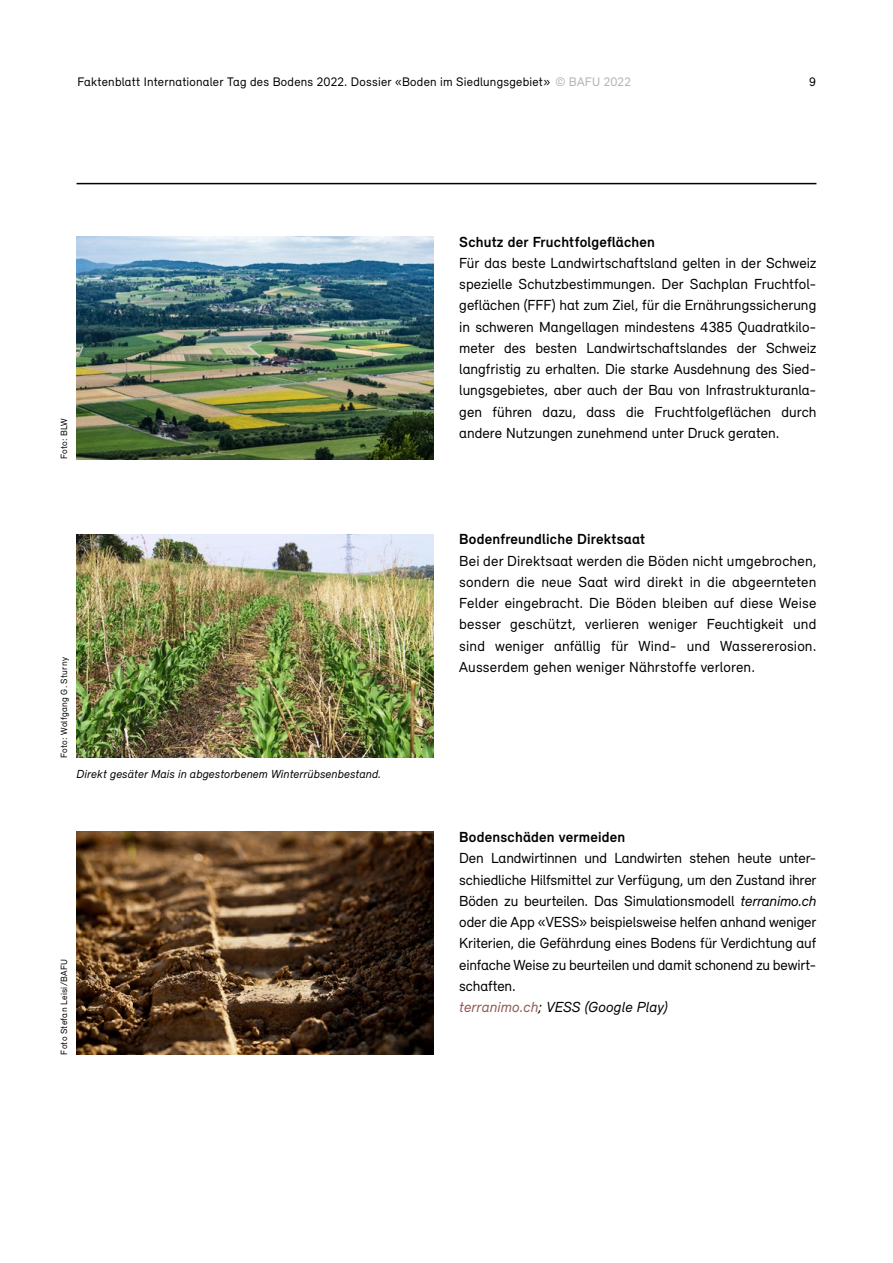
<style>
.page{position:relative;width:893px;height:1263px;background:#fff}
.page>*{position:absolute;margin:0;border:0;box-sizing:border-box;transform-origin:0 0}
.t1{font:15px/21.3px "Relevant";letter-spacing:-.01em;color:#000;text-align:justify}
.t2{font:700 15px "Relevant";letter-spacing:.015em;color:#000}
.t3{font:12.75px "Relevant";letter-spacing:.02em;color:#000}
.t4{font:italic 12px "Relevant";letter-spacing:.01em;color:#000}
.t5{font:9.3px "Relevant";letter-spacing:.025em;color:#000}
.s1{color:#b3b2b2}
.s2{font-style:italic}
.s3{font-style:italic;color:#8f5954}
</style>
<div class="page">
<img style="left:77px;top:236px;width:357px;height:223px">
<img style="left:77px;top:831px;width:357px;height:223px">
<img style="left:77px;top:535px;width:357px;height:223px">
<hr style="left:77px;top:183px;width:739px;height:1px;background:#000">
<p class="t3" style="left:77px;top:74px;width:555px">Faktenblatt Internationaler Tag des Bodens 2022. Dossier «Boden im Siedlungsgebiet» <span class="s1">© BAFU 2022</span></p>
<p class="t3" style="left:809px;top:74px;width:8px">9</p>
<p class="t5" style="left:59px;top:459px;width:43px;rotate:-90deg">Foto: BLW</p>
<p class="t5" style="left:59px;top:758px;width:102px;rotate:-90deg">Foto: Wolfgang G. Sturny</p>
<p class="t2" style="left:459px;top:233px;width:197px">Schutz der Fruchtfolgeflächen</p>
<p class="t1" style="left:459px;top:252px;width:359px">Für das beste Landwirtschaftsland gelten in der Schweiz spezielle Schutzbestimmungen. Der Sachplan Fruchtfol&shy;geflächen (FFF) hat zum Ziel, für die Ernährungssicherung in schweren Mangellagen mindestens 4385 Quadratkilo&shy;meter des besten Landwirtschaftslandes der Schweiz langfristig zu erhalten. Die starke Ausdehnung des Sied&shy;lungsgebietes, aber auch der Bau von Infrastrukturanla&shy;gen führen dazu, dass die Fruchtfolgeflächen durch andere Nutzungen zunehmend unter Druck geraten.</p>
<p class="t2" style="left:459px;top:530px;width:187px">Bodenfreundliche Direktsaat</p>
<p class="t1" style="left:459px;top:550px;width:359px">Bei der Direktsaat werden die Böden nicht umgebrochen, sondern die neue Saat wird direkt in die abgeernteten Felder eingebracht. Die Böden bleiben auf diese Weise besser geschützt, verlieren weniger Feuchtigkeit und sind weniger anfällig für Wind- und Wassererosion.<br>Ausserdem gehen weniger Nährstoffe verloren.</p>
<p class="t4" style="left:77px;top:767px;width:306px">Direkt gesäter Mais in abgestorbenem Winterrübsenbestand.</p>
<p class="t5" style="left:59px;top:1054px;width:97px;rotate:-90deg">Foto Stefan Leisi/BAFU</p>
<p class="t2" style="left:459px;top:828px;width:168px">Bodenschäden vermeiden</p>
<p class="t1" style="left:459px;top:847px;width:359px;text-align:left">Den Landwirtinnen und Landwirten stehen heute unter&shy;schiedliche Hilfsmittel zur Verfügung, um den Zustand ihrer Böden zu beurteilen. Das Simulationsmodell <span class="s2">terranimo.ch </span>oder die App «VESS» beispielsweise helfen anhand weniger Kriterien, die Gefährdung eines Bodens für Verdichtung auf einfache Weise zu beurteilen und damit schonend zu bewirt&shy;schaften.<br><span class="s3">terranimo.ch</span><span class="s2">; VESS (Google Play)</span></p>
</div>
